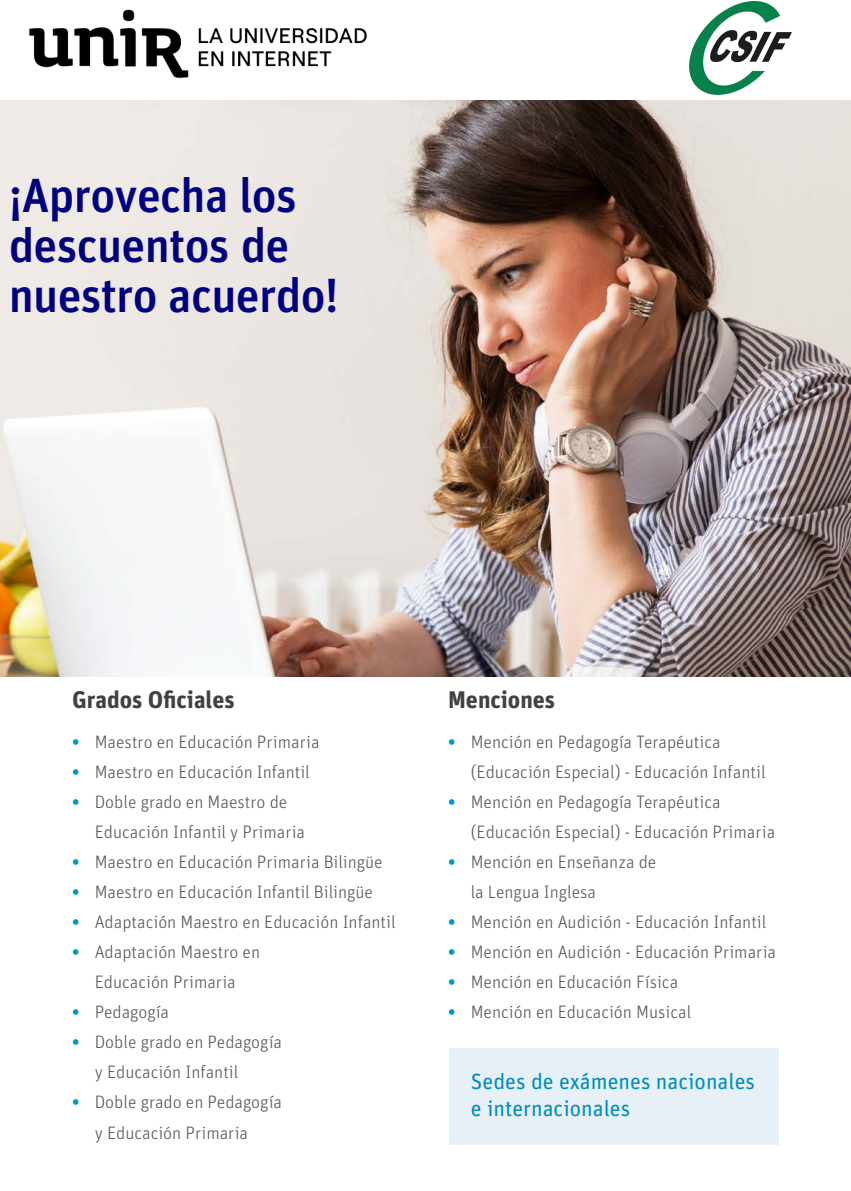
<style>
.page{position:relative;width:851px;height:1191px;background:#fff}
.page>*{position:absolute;margin:0;border:0;box-sizing:border-box;transform-origin:0 0}
.t1{font:500 48px/50px "Unit OT";letter-spacing:-.015em;color:#000080}
.t2{font:700 24px "Unit OT";color:#414042}
.t3{font:22px/26.4px "Unit OT";color:#008ebe}
.t4{font:300 18px/30px "Unit OT";color:#58595b}
.s1{font-weight:700;color:#0098c3}
</style>
<div class="page">
<div style="left:449px;top:1048px;width:329px;height:97px;background:#e6f0f6"></div>
<img style="left:29px;top:9px;width:338px;height:70px">
<img style="left:689px;top:2px;width:102px;height:93px">
<img style="left:0;top:101px;width:850px;height:576px">
<h1 class="t1" style="left:9px;top:170px;width:331px">¡Aprovecha los descuentos de nuestro acuerdo!</h1>
<h2 class="t2" style="left:72px;top:684px;width:164px">Grados Oficiales</h2>
<p class="t4" style="left:72px;top:727px;width:249px"><span class="s1">•</span> Maestro en Educación Primaria</p>
<p class="t4" style="left:72px;top:757px;width:239px"><span class="s1">•</span> Maestro en Educación Infantil</p>
<p class="t4" style="left:95px;top:787px;width:212px;text-indent:-23px"><span class="s1">•</span> Doble grado en Maestro de<br>Educación Infantil y Primaria</p>
<p class="t4" style="left:72px;top:847px;width:312px"><span class="s1">•</span> Maestro en Educación Primaria Bilingüe</p>
<p class="t4" style="left:72px;top:877px;width:302px"><span class="s1">•</span> Maestro en Educación Infantil Bilingüe</p>
<p class="t4" style="left:72px;top:907px;width:325px"><span class="s1">•</span> Adaptación Maestro en Educación Infantil</p>
<p class="t4" style="left:72px;top:937px;width:189px;text-align:center"><span class="s1">•</span> Adaptación Maestro en<br>Educación Primaria</p>
<p class="t4" style="left:72px;top:997px;width:99px"><span class="s1">•</span> Pedagogía</p>
<p class="t4" style="left:95px;top:1027px;width:189px;text-indent:-23px"><span class="s1">•</span> Doble grado en Pedagogía y Educación Infantil</p>
<p class="t4" style="left:95px;top:1087px;width:189px;text-indent:-23px"><span class="s1">•</span> Doble grado en Pedagogía y Educación Primaria</p>
<h2 class="t2" style="left:448px;top:684px;width:109px">Menciones</h2>
<p class="t4" style="left:470px;top:727px;width:296px;text-indent:-23px"><span class="s1">•</span> Mención en Pedagogía Terapéutica (Educación Especial) - Educación Infantil</p>
<p class="t4" style="left:470px;top:787px;width:306px;text-indent:-23px"><span class="s1">•</span> Mención en Pedagogía Terapéutica (Educación Especial) - Educación Primaria</p>
<p class="t4" style="left:470px;top:847px;width:187px;text-indent:-23px"><span class="s1">•</span> Mención en Enseñanza de la Lengua Inglesa</p>
<p class="t4" style="left:448px;top:907px;width:320px"><span class="s1">•</span> Mención en Audición - Educación Infantil</p>
<p class="t4" style="left:448px;top:937px;width:329px"><span class="s1">•</span> Mención en Audición - Educación Primaria</p>
<p class="t4" style="left:448px;top:967px;width:231px"><span class="s1">•</span> Mención en Educación Física</p>
<p class="t4" style="left:448px;top:997px;width:245px"><span class="s1">•</span> Mención en Educación Musical</p>
<p class="t3" style="left:471px;top:1068px;width:285px">Sedes de exámenes nacionales e internacionales</p>
</div>
